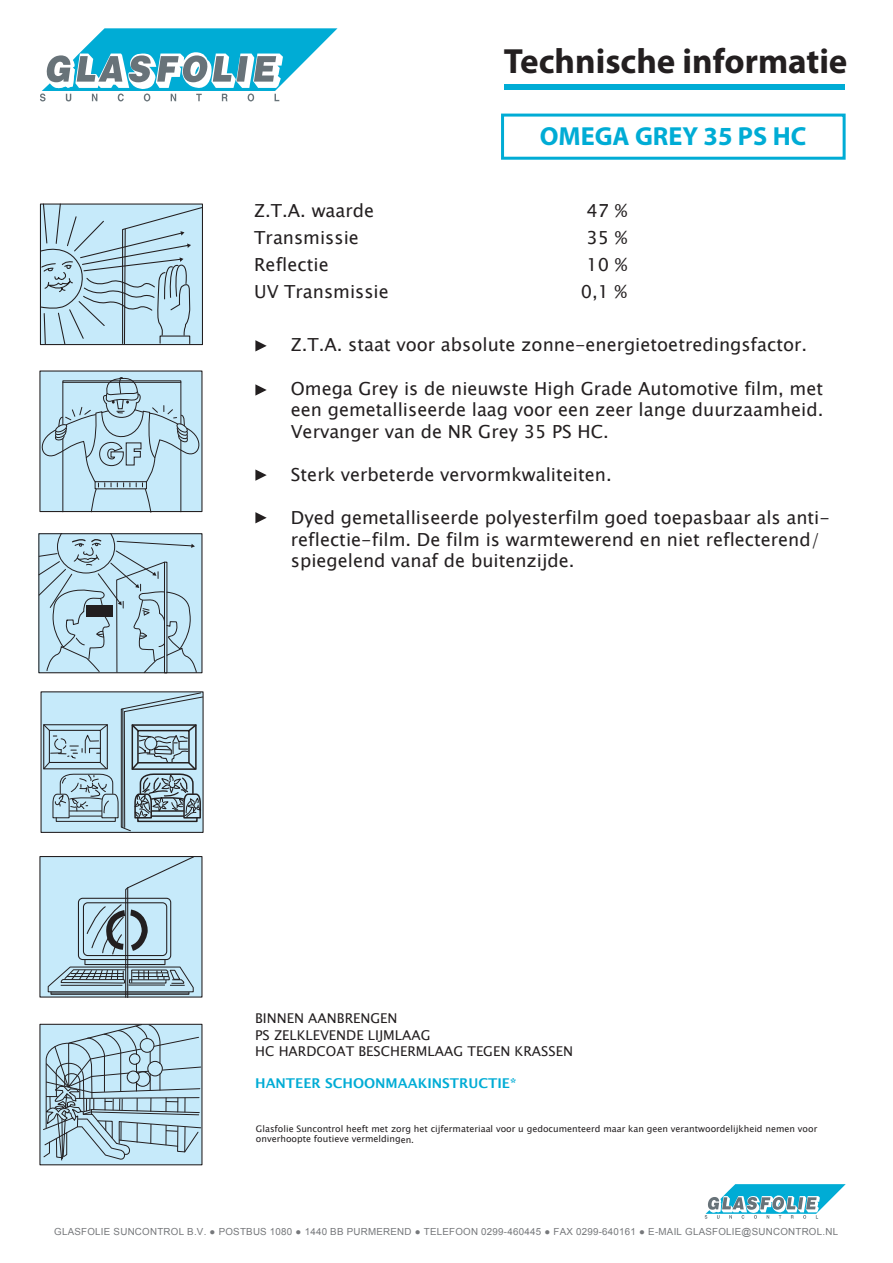
<style>
.page{position:relative;width:893px;height:1263px;background:#fff}
.page>*{position:absolute;margin:0;border:0;box-sizing:border-box;transform-origin:0 0}
.t1{font:700 35.1px "Myriad Pro";color:#231f20}
.t2{font:700 26.25px "Myriad Pro";color:#00acd5}
.t3{font:18px/21.6px "Lucida Sans Unicode";color:#231f20;text-align:justify}
.t4{font:13.5px/16.2px "Lucida Sans Unicode";color:#231f20}
.t5{font:600 13.5px "Lucida Sans";color:#00acd5}
.t6{font:9.75px "Arial";letter-spacing:.025em;color:#76787b}
.t7{font:9px/10.5px "Lucida Sans Unicode";color:#231f20}
</style>
<div class="page">
<svg style="left:40px;top:28px;width:297px;height:73px"></svg>
<svg style="left:705px;top:1184px;width:141px;height:35px"></svg>
<div style="left:501px;top:114px;width:345px;height:46px;border:3px solid #00acd5"></div>
<div style="left:504px;top:84px;width:340px;height:6px;background:#00acd5"></div>
<svg style="left:255px;top:340px;width:12px;height:11px"></svg>
<svg style="left:255px;top:384px;width:12px;height:12px"></svg>
<svg style="left:255px;top:469px;width:12px;height:12px"></svg>
<svg style="left:255px;top:512px;width:12px;height:11px"></svg>
<div style="left:39px;top:370px;width:163px;height:142px;background:linear-gradient(to right,#c6eafa,#c6eafa)"></div>
<svg style="left:39px;top:377px;width:164px;height:136px;background:#b5d5e3"></svg>
<div style="left:39px;top:1024px;width:163px;height:141px;background:linear-gradient(to right,#c6eafa,#c6eafa)"></div>
<svg style="left:42px;top:1023px;width:160px;height:139px;background:#b0cfdd"></svg>
<svg style="left:41px;top:691px;width:163px;height:142px"></svg>
<svg style="left:38px;top:534px;width:165px;height:297px;background:#b2ceda"></svg>
<div style="left:39px;top:856px;width:163px;height:141px;background:#c6eafa"></div>
<svg style="left:47px;top:856px;width:148px;height:142px"></svg>
<svg style="left:40px;top:203px;width:163px;height:142px;background:#b4d4e2"></svg>
<h1 class="t1" style="left:504px;top:38px;width:345px">Technische informatie</h1>
<h2 class="t2" style="left:540px;top:119px;width:268px">OMEGA GREY 35 PS HC</h2>
<p class="t3" style="left:254px;top:200px;width:121px">Z.T.A. waarde</p>
<p class="t3" style="left:587px;top:200px;width:42px">47 %</p>
<p class="t3" style="left:254px;top:227px;width:106px">Transmissie</p>
<p class="t3" style="left:587px;top:227px;width:42px">35 %</p>
<p class="t3" style="left:254px;top:254px;width:76px">Reflectie</p>
<p class="t3" style="left:587px;top:254px;width:42px">10 %</p>
<p class="t3" style="left:254px;top:281px;width:136px">UV Transmissie</p>
<p class="t3" style="left:581px;top:281px;width:48px">0,1 %</p>
<p class="t3" style="left:291px;top:334px;width:518px">Z.T.A. staat voor absolute zonne-energietoetredingsfactor.</p>
<p class="t3" style="left:291px;top:377px;width:534px">Omega Grey is de nieuwste High Grade Automotive film, met een gemetalliseerde laag voor een zeer lange duurzaamheid.<br>Vervanger van de NR Grey 35 PS HC.</p>
<p class="t3" style="left:291px;top:464px;width:322px">Sterk verbeterde vervormkwaliteiten.</p>
<p class="t3" style="left:291px;top:507px;width:541px;text-align:left">Dyed gemetalliseerde polyesterfilm goed toepasbaar als anti&shy;reflectie-film. De film is warmtewerend en niet reflecterend/ spiegelend vanaf de buitenzijde.</p>
<p class="t4" style="left:255px;top:1010px;width:319px">BINNEN AANBRENGEN<br>PS ZELKLEVENDE LIJMLAAG<br>HC HARDCOAT BESCHERMLAAG TEGEN KRASSEN</p>
<p class="t5" style="left:255px;top:1076px;width:263px">HANTEER SCHOONMAAKINSTRUCTIE*</p>
<p class="t7" style="left:256px;top:1123px;width:563px">Glasfolie Suncontrol heeft met zorg het cijfermateriaal voor u gedocumenteerd maar kan geen verantwoordelijkheid nemen voor onverhoopte foutieve vermeldingen.</p>
<p class="t6" style="left:54px;top:1225px;width:785px">GLASFOLIE SUNCONTROL B.V. ● POSTBUS 1080 ● 1440 BB PURMEREND ● TELEFOON 0299-460445 ● FAX 0299-640161 ● E-MAIL GLASFOLIE@SUNCONTROL.NL</p>
</div>
